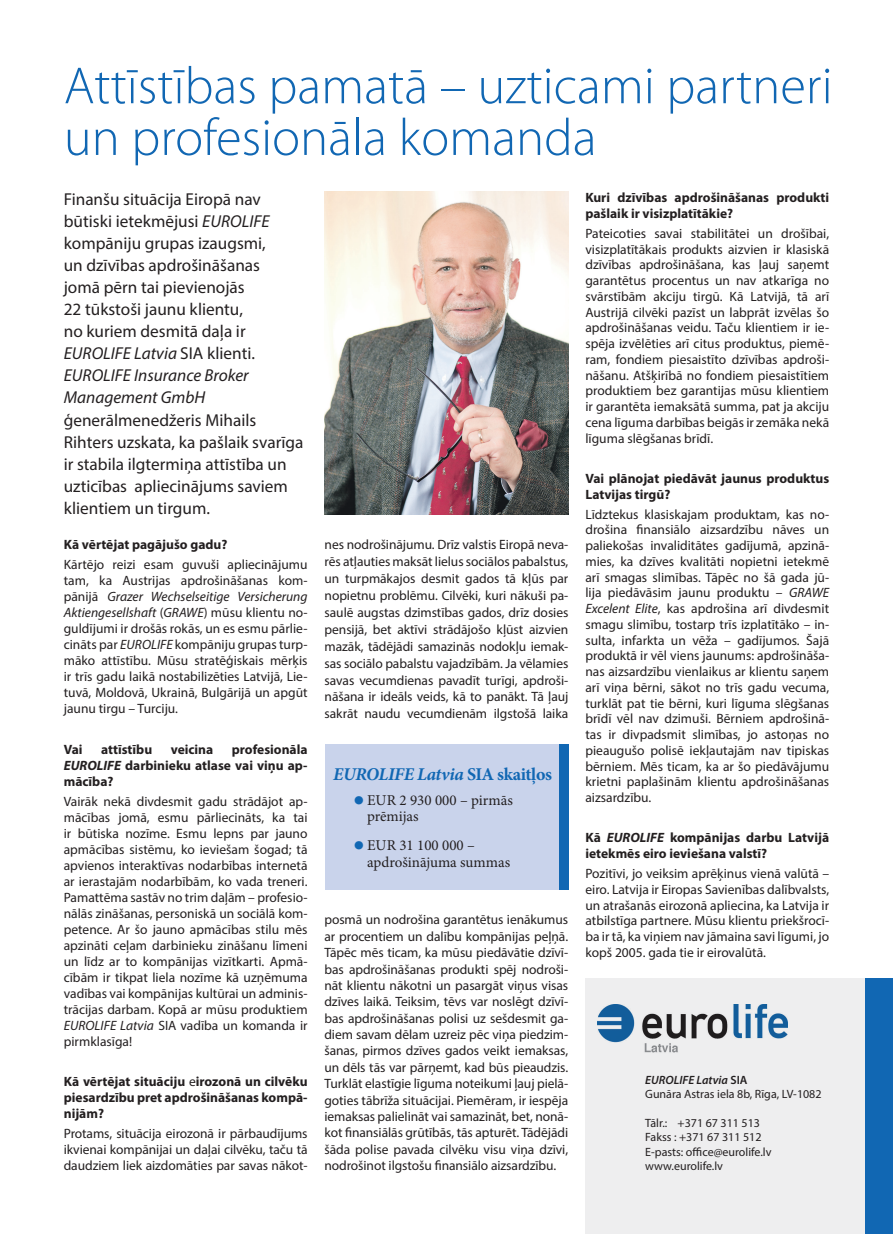
<style>
.page{position:relative;width:893px;height:1234px;background:#fff}
.page>*{position:absolute;margin:0;border:0;box-sizing:border-box;transform-origin:0 0}
.t1{font:300 52.5px/51.8px "Myriad Pro";color:#1167b3}
.t2{font:italic 700 18px "Minion Pro";letter-spacing:-.02em;color:#1167b3}
.t3{font:17.25px/22px "Myriad Pro";color:#231f20}
.t4{font:15px/16.5px "Minion Pro";color:#231f20}
.Body_A{font:13.5px/15.8px "Myriad Pro";color:#231f20;text-align:justify}
.t5{font:700 13.5px/15.9px "Myriad Pro";color:#231f20}
.t6{font:12px "Myriad Pro";color:#231f20}
.t7{font:italic 600 12px "Myriad Pro";color:#231f20}
.s1{font-style:italic}
.s2{font-weight:400}
.s3{font-style:normal}
.s4{color:#1167b3}
</style>
<div class="page">
<div style="left:585px;top:977px;width:308px;height:256px;background:#eeeeef"></div>
<div style="left:325px;top:743px;width:243px;height:146px;background:#c9d3eb"></div>
<img style="left:598px;top:1004px;width:189px;height:49px">
<img style="left:324px;top:192px;width:244px;height:322px">
<div style="left:559px;top:743px;width:9px;height:146px;background:#1167b3"></div>
<div style="left:865px;top:977px;width:28px;height:256px;background:#1167b3"></div>
<p class="t1" style="left:64px;top:59px;width:770px">Attīstības pamatā – uzticami partneri un profesionāla komanda</p>
<p class="t3" style="left:64px;top:188px;width:241px">Finanšu situācija Eiropā nav būtiski ietekmējusi <span class="s1">EUROLIFE </span>kompāniju grupas izaugsmi,<br>un dzīvības apdrošināšanas<br>jomā pērn tai pievienojās<br>22 tūkstoši jaunu klientu,<br>no kuriem desmitā daļa ir<br><span class="s1">EUROLIFE Latvia</span> SIA klienti.<br><span class="s1">EUROLIFE Insurance Broker<br>Management GmbH </span>ģenerālmenedžeris Mihails<br>Rihters uzskata, ka pašlaik svarīga ir stabila ilgtermiņa attīstība un uzticības apliecinājums saviem klientiem un tirgum.</p>
<p class="t5" style="left:64px;top:536px;width:165px">Kā vērtējat pagājušo gadu?</p>
<p class="Body_A" style="left:64px;top:556px;width:245px">Kārtējo reizi esam guvuši apliecinājumu tam, ka Austrijas apdrošināšanas kom&shy;pānijā <span class="s1">Grazer Wechselseitige Versicherung Aktiengesellshaft</span> (<span class="s1">GRAWE</span>) mūsu klientu no&shy;guldījumi ir drošās rokās, un es esmu pārlie&shy;cināts par <span class="s1">EUROLIFE</span> kompāniju grupas turp&shy;māko attīstību. Mūsu stratēģiskais mērķis ir trīs gadu laikā nostabilizēties Latvijā, Lie&shy;tuvā, Moldovā, Ukrainā, Bulgārijā un apgūt jaunu tirgu – Turciju.</p>
<p class="t5" style="left:64px;top:740px;width:20px">Vai</p>
<p class="t5" style="left:101px;top:740px;width:53px">attīstību</p>
<p class="t5" style="left:171px;top:740px;width:44px">veicina</p>
<p class="t5" style="left:64px;top:740px;width:245px;text-align:justify;text-indent:168px">profesionāla <span class="s1">EUROLIFE</span> darbinieku atlase vai viņu ap&shy;mācība?</p>
<p class="Body_A" style="left:64px;top:793px;width:245px">Vairāk nekā divdesmit gadu strādājot ap&shy;mācības jomā, esmu pārliecināts, ka tai ir būtiska nozīme. Esmu lepns par jauno apmācības sistēmu, ko ieviešam šogad; tā apvienos interaktīvas nodarbības internetā ar ierastajām nodarbībām, ko vada treneri.<br>Pamattēma sastāv no trim daļām – profesio&shy;nālās zināšanas, personiskā un sociālā kom&shy;petence. Ar šo jauno apmācības stilu mēs apzināti ceļam darbinieku zināšanu līmeni un līdz ar to kompānijas vizītkarti. Apmā&shy;cībām ir tikpat liela nozīme kā uzņēmuma vadības vai kompānijas kultūrai un adminis&shy;trācijas darbam. Kopā ar mūsu produktiem <span class="s1">EUROLIFE Latvia</span> SIA vadība un komanda ir pirmklasīga!</p>
<p class="t5" style="left:64px;top:1072px;width:245px;text-align:justify">Kā vērtējat situāciju <span class="s2">e</span>irozonā un cilvēku piesardzību pret apdrošināšanas kompā&shy;nijām?</p>
<p class="Body_A" style="left:64px;top:1125px;width:245px">Protams, situācija eirozonā ir pārbaudījums ikvienai kompānijai un daļai cilvēku, taču tā daudziem liek aizdomāties par savas nākot-</p>
<p class="Body_A" style="left:325px;top:535px;width:245px;line-height:17px">nes nodrošinājumu. Drīz valstis Eiropā neva&shy;rēs atļauties maksāt lielus sociālos pabalstus, un turpmākajos desmit gados tā kļūs par nopietnu problēmu. Cilvēki, kuri nākuši pa&shy;saulē augstas dzimstības gados, drīz dosies pensijā, bet aktīvi strādājošo kļūst aizvien mazāk, tādējādi samazinās nodokļu iemak&shy;sas sociālo pabalstu vajadzībām. Ja vēlamies savas vecumdienas pavadīt turīgi, apdroši&shy;nāšana ir ideāls veids, kā to panākt. Tā ļauj sakrāt naudu vecumdienām ilgstošā laika</p>
<p class="t2" style="left:333px;top:760px;width:220px">EUROLIFE Latvia <span class="s3">SIA skaitļos</span></p>
<p class="t4" style="left:367px;top:791px;width:147px;text-indent:-13px"><span class="s4">●</span> EUR 2 930 000 – pirmās prēmijas</p>
<p class="t4" style="left:367px;top:837px;width:145px;text-indent:-13px"><span class="s4">●</span> EUR 31 100 000 – apdrošinājuma summas</p>
<p class="Body_A" style="left:324px;top:911px;width:245px;line-height:16.4px">posmā un nodrošina garantētus ienākumus ar procentiem un dalību kompānijas peļņā.<br>Tāpēc mēs ticam, ka mūsu piedāvātie dzīvī&shy;bas apdrošināšanas produkti spēj nodroši&shy;nāt klientu nākotni un pasargāt viņus visas dzīves laikā. Teiksim, tēvs var noslēgt dzīvī&shy;bas apdrošināšanas polisi uz sešdesmit ga&shy;diem savam dēlam uzreiz pēc viņa piedzim&shy;šanas, pirmos dzīves gados veikt iemaksas, un dēls tās var pārņemt, kad būs pieaudzis.<br>Turklāt elastīgie līguma noteikumi ļauj pielā&shy;goties tābrīža situācijai. Piemēram, ir iespēja iemaksas palielināt vai samazināt, bet, nonā&shy;kot finansiālās grūtībās, tās apturēt. Tādējādi šāda polise pavada cilvēku visu viņa dzīvi, nodrošinot ilgstošu finansiālo aizsardzību.</p>
<p class="t5" style="left:585px;top:189px;width:245px">Kuri dzīvības apdrošināšanas produkti pašlaik ir visizplatītākie?</p>
<p class="Body_A" style="left:585px;top:225px;width:245px">Pateicoties savai stabilitātei un drošībai, visizplatītākais produkts aizvien ir klasiskā dzīvības apdrošināšana, kas ļauj saņemt garantētus procentus un nav atkarīga no svārstībām akciju tirgū. Kā Latvijā, tā arī Austrijā cilvēki pazīst un labprāt izvēlas šo apdrošināšanas veidu. Taču klientiem ir ie&shy;spēja izvēlēties arī citus produktus, piemē&shy;ram, fondiem piesaistīto dzīvības apdroši&shy;nāšanu. Atšķirībā no fondiem piesaistītiem produktiem bez garantijas mūsu klientiem ir garantēta iemaksātā summa, pat ja akciju cena līguma darbības beigās ir zemāka nekā līguma slēgšanas brīdī.</p>
<p class="t5" style="left:585px;top:470px;width:245px">Vai plānojat piedāvāt jaunus produktus<br>Latvijas tirgū?</p>
<p class="Body_A" style="left:585px;top:506px;width:245px">Līdztekus klasiskajam produktam, kas no&shy;drošina finansiālo aizsardzību nāves un paliekošas invaliditātes gadījumā, apzinā&shy;mies, ka dzīves kvalitāti nopietni ietekmē arī smagas slimības. Tāpēc no šā gada jū&shy;lija piedāvāsim jaunu produktu – <span class="s1">GRAWE Excelent Elite</span>, kas apdrošina arī divdesmit smagu slimību, tostarp trīs izplatītāko – in&shy;sulta, infarkta un vēža – gadījumos. Šajā produktā ir vēl viens jaunums: apdrošināša&shy;nas aizsardzību vienlaikus ar klientu saņem arī viņa bērni, sākot no trīs gadu vecuma, turklāt pat tie bērni, kuri līguma slēgšanas brīdī vēl nav dzimuši. Bērniem apdrošinā&shy;tas ir divpadsmit slimības, jo astoņas no pieaugušo polisē iekļautajām nav tipiskas bērniem. Mēs ticam, ka ar šo piedāvājumu krietni paplašinām klientu apdrošināšanas aizsardzību.</p>
<p class="t5" style="left:585px;top:829px;width:245px">Kā <span class="s1">EUROLIFE</span> kompānijas darbu Latvijā ietekmēs eiro ieviešana valstī?</p>
<p class="Body_A" style="left:585px;top:865px;width:245px">Pozitīvi, jo veiksim aprēķinus vienā valūtā – eiro. Latvija ir Eiropas Savienības dalībvalsts, un atrašanās eirozonā apliecina, ka Latvija ir atbilstīga partnere. Mūsu klientu priekšrocī&shy;ba ir tā, ka viņiem nav jāmaina savi līgumi, jo kopš 2005. gada tie ir eirovalūtā.</p>
<p class="t7" style="left:645px;top:1071px;width:104px">EUROLIFE Latvia <span class="s3">SIA</span></p>
<p class="t6" style="left:645px;top:1086px;width:178px">Gunāra Astras iela 8b, Rīga, LV-1082</p>
<p class="t6" style="left:645px;top:1115px;width:116px">Tālr.: +371 67 311 513</p>
<p class="t6" style="left:645px;top:1129px;width:118px">Fakss : +371 67 311 512</p>
<p class="t6" style="left:645px;top:1144px;width:128px">E-pasts: office@eurolife.lv</p>
<p class="t6" style="left:645px;top:1158px;width:79px">www.eurolife.lv</p>
</div>
